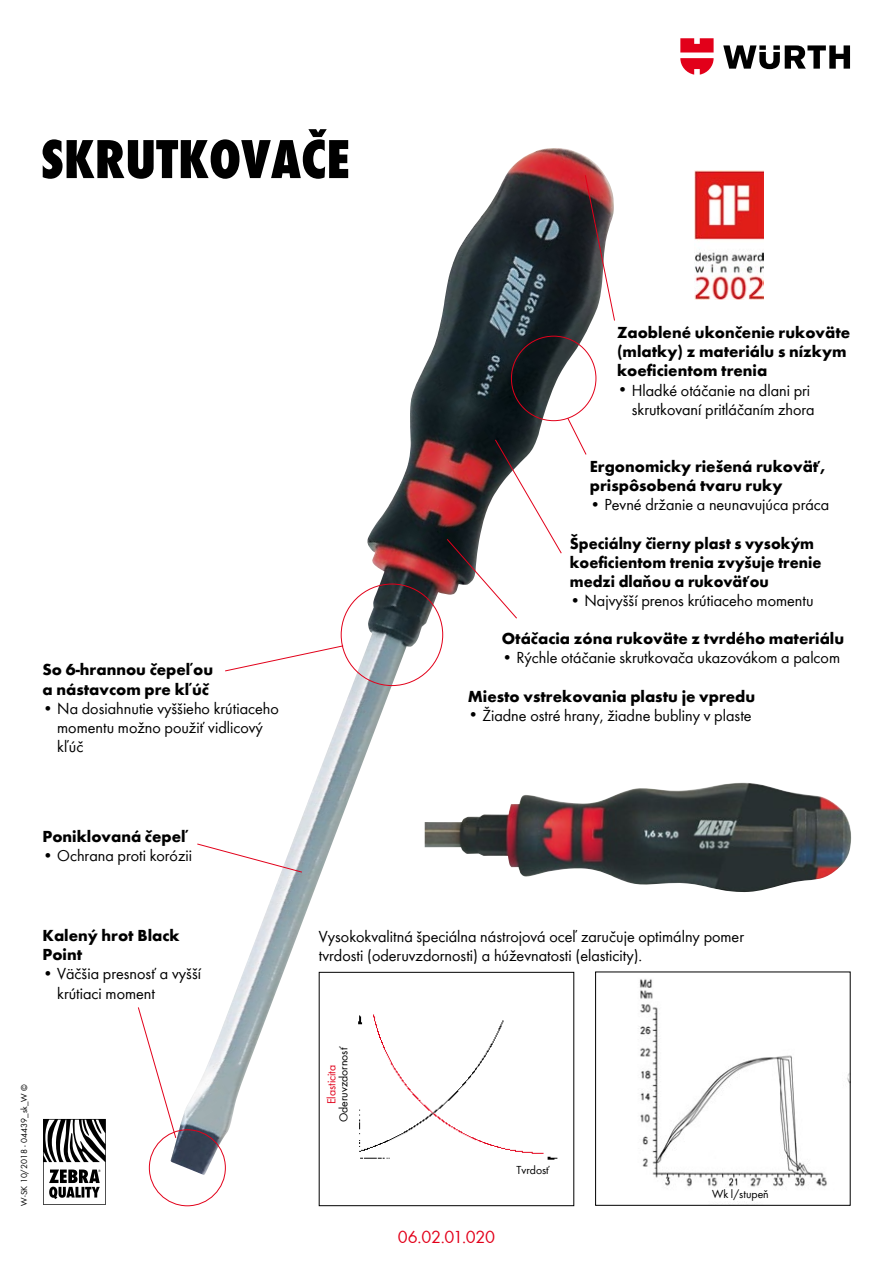
<style>
.page{position:relative;width:893px;height:1263px;background:#fff}
.page>*{position:absolute;margin:0;border:0;box-sizing:border-box;transform-origin:0 0}
.t1{font:800 condensed 57px "Wuerth";color:#000}
.t2{font:18px "Wuerth";letter-spacing:-.015em;color:#e2001a}
.t3{font:16.5px/19.2px "Wuerth";color:#000}
.t4{font:700 16.5px/19.2px "Wuerth";color:#000}
.t5{font:700 16.5px/19.2px "Wuerth";color:#000;scale:.96 1}
.t6{font:12px "Wuerth";color:#000}
.t7{font:12px "Wuerth";color:#e2001a}
.t8{font:9px "Wuerth";color:#000}
</style>
<div class="page">
<svg style="left:723px;top:45px;width:127px;height:24px"></svg>
<svg style="left:680px;top:38px;width:34px;height:37px"></svg>
<img style="left:171px;top:149px;width:375px;height:1026px">
<img style="left:639px;top:979px;width:209px;height:223px">
<div style="left:319px;top:972px;width:255px;height:234px;background:#fff"></div>
<img style="left:358px;top:1014px;width:200px;height:146px">
<div style="left:319px;top:972px;width:255px;height:234px;border:1px solid #000"></div>
<div style="left:149px;top:1129px;width:77px;height:77px;border:1px solid #e2001a;border-radius:50%"></div>
<svg style="left:225px;top:645px;width:119px;height:26px"></svg>
<svg style="left:138px;top:1007px;width:38px;height:131px"></svg>
<svg style="left:197px;top:843px;width:106px;height:30px"></svg>
<img style="left:425px;top:783px;width:426px;height:110px">
<img style="left:694px;top:170px;width:69px;height:130px">
<svg style="left:585px;top:175px;width:30px;height:146px"></svg>
<svg style="left:446px;top:417px;width:141px;height:202px"></svg>
<svg style="left:43px;top:1119px;width:63px;height:86px"></svg>
<div style="left:708px;top:1188px;width:65px;height:13px;background:#fff"></div>
<h1 class="t1" style="left:41px;top:119px;width:310px">SKRUTKOVAČE</h1>
<p class="t4" style="left:43px;top:659px;width:172px">So 6-hrannou čepeľou a nástavcom pre kľúč</p>
<p class="t3" style="left:57px;top:698px;width:223px;text-indent:-15px">• Na dosiahnutie vyššieho krútiaceho momentu možno použiť vidlicový kľúč</p>
<p class="t4" style="left:43px;top:826px;width:148px">Poniklovaná čepeľ</p>
<p class="t3" style="left:43px;top:845px;width:151px">• Ochrana proti korózii</p>
<p class="t4" style="left:43px;top:925px;width:139px">Kalený hrot Black<br>Point</p>
<p class="t3" style="left:57px;top:963px;width:145px;text-indent:-15px">• Väčšia presnosť a vyšší krútiaci moment</p>
<p class="t8" style="left:18px;top:1205px;width:123px;rotate:-90deg">W-SK 10/2018 - 04439_sk_W ©</p>
<p class="t4" style="left:617px;top:322px;width:235px">Zaoblené ukončenie rukoväte (mlatky) z materiálu s nízkym koeficientom trenia</p>
<p class="t3" style="left:617px;top:380px;width:199px;text-align:right">• Hladké otáčanie na dlani pri skrutkovaní pritláčaním zhora</p>
<p class="t4" style="left:590px;top:456px;width:237px">Ergonomicky riešená rukoväť, prispôsobená tvaru ruky</p>
<p class="t3" style="left:590px;top:494px;width:241px">• Pevné držanie a neunavujúca práca</p>
<p class="t5" style="left:570px;top:532px;width:264px">Špeciálny čierny plast s vysokým koeficientom trenia zvyšuje trenie medzi dlaňou a rukoväťou</p>
<p class="t3" style="left:570px;top:590px;width:245px">• Najvyšší prenos krútiaceho momentu</p>
<p class="t4" style="left:502px;top:628px;width:344px">Otáčacia zóna rukoväte z tvrdého materiálu</p>
<p class="t3" style="left:502px;top:647px;width:340px">• Rýchle otáčanie skrutkovača ukazovákom a palcom</p>
<p class="t4" style="left:468px;top:685px;width:289px">Miesto vstrekovania plastu je vpredu</p>
<p class="t3" style="left:468px;top:705px;width:285px">• Žiadne ostré hrany, žiadne bubliny v plaste</p>
<p class="t3" style="left:319px;top:926px;width:427px">Vysokokvalitná špeciálna nástrojová oceľ zaručuje optimálny pomer tvrdosti (oderuvzdornosti) a húževnatosti (elasticity).</p>
<p class="t6" style="left:335px;top:1122px;width:77px;rotate:-90deg">Oderuvzdornosť</p>
<p class="t7" style="left:323px;top:1104px;width:41px;rotate:-90deg">Elasticita</p>
<p class="t6" style="left:517px;top:1161px;width:35px">Tvrdosť</p>
<p class="t2" style="left:398px;top:1224px;width:99px">06.02.01.020</p>
<p class="t6" style="left:712px;top:1185px;width:58px">Wk l/stupeň</p>
</div>
